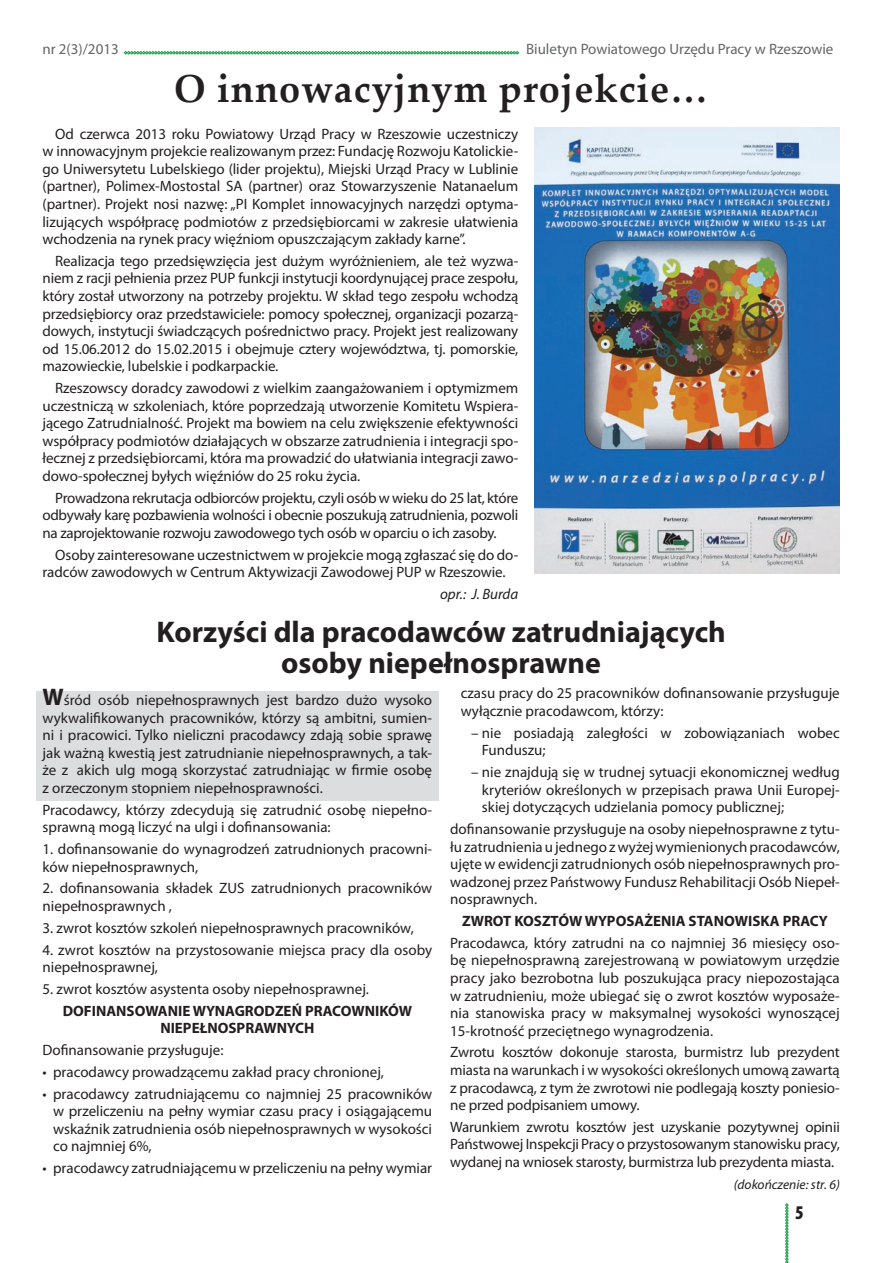
<style>
.page{position:relative;width:893px;height:1263px;background:#fff}
.page>*{position:absolute;margin:0;border:0;box-sizing:border-box;transform-origin:0 0}
.t1{font:700 39px "Palatino Linotype";letter-spacing:.025em;color:#231f20}
.t2{font:700 30px/31.2px "Myriad Pro";color:#231f20;text-align:center}
.t3{font:15px/17.5px "Myriad Pro";color:#231f20;text-align:justify}
.t4{font:700 15px/17.5px "Myriad Pro";color:#231f20;text-align:center}
.t5{font:15px "Myriad Pro";color:#636566}
.t6{font:italic 15px "Myriad Pro";letter-spacing:-.005em;color:#231f20}
.t7{font:italic 13.5px "Myriad Pro";color:#231f20}
.s1{font-weight:700;font-size:24px}
</style>
<div class="page">
<svg style="left:124px;top:51px;width:395px;height:3px"></svg>
<svg style="left:785px;top:1203px;width:3px;height:60px"></svg>
<img style="left:534px;top:128px;width:306px;height:445px">
<div style="left:36px;top:691px;width:402px;height:110px;background:#dcddde"></div>
<p class="t5" style="left:43px;top:39px;width:78px">nr 2(3)/2013</p>
<p class="t5" style="left:526px;top:39px;width:309px">Biuletyn Powiatowego Urzędu Pracy w Rzeszowie</p>
<h1 class="t1" style="left:174px;top:61px;width:535px">O innowacyjnym projekcie…</h1>
<p class="t3" style="left:43px;top:125px;width:477px;text-indent:13px">Od czerwca 2013 roku Powiatowy Urząd Pracy w Rzeszowie uczestniczy w innowacyjnym projekcie realizowanym przez: Fundację Rozwoju Katolickie&shy;go Uniwersytetu Lubelskiego (lider projektu), Miejski Urząd Pracy w Lublinie (partner), Polimex-Mostostal SA (partner) oraz Stowarzyszenie Natanaelum (partner). Projekt nosi nazwę: „PI Komplet innowacyjnych narzędzi optyma&shy;lizujących współpracę podmiotów z przedsiębiorcami w zakresie ułatwienia wchodzenia na rynek pracy więźniom opuszczającym zakłady karne”.</p>
<p class="t3" style="left:43px;top:252px;width:477px;text-indent:13px">Realizacja tego przedsięwzięcia jest dużym wyróżnieniem, ale też wyzwa&shy;niem z racji pełnienia przez PUP funkcji instytucji koordynującej prace zespołu, który został utworzony na potrzeby projektu. W skład tego zespołu wchodzą przedsiębiorcy oraz przedstawiciele: pomocy społecznej, organizacji pozarzą&shy;dowych, instytucji świadczących pośrednictwo pracy. Projekt jest realizowany od 15.06.2012 do 15.02.2015 i obejmuje cztery województwa, tj. pomorskie, mazowieckie, lubelskie i podkarpackie.</p>
<p class="t3" style="left:43px;top:379px;width:477px;text-indent:13px">Rzeszowscy doradcy zawodowi z wielkim zaangażowaniem i optymizmem uczestniczą w szkoleniach, które poprzedzają utworzenie Komitetu Wspiera&shy;jącego Zatrudnialność. Projekt ma bowiem na celu zwiększenie efektywności współpracy podmiotów działających w obszarze zatrudnienia i integracji spo&shy;łecznej z przedsiębiorcami, która ma prowadzić do ułatwiania integracji zawo&shy;dowo-społecznej byłych więźniów do 25 roku życia.</p>
<p class="t3" style="left:43px;top:489px;width:477px;text-indent:13px">Prowadzona rekrutacja odbiorców projektu, czyli osób w wieku do 25 lat, które odbywały karę pozbawienia wolności i obecnie poszukują zatrudnienia, pozwoli na zaprojektowanie rozwoju zawodowego tych osób w oparciu o ich zasoby.</p>
<p class="t3" style="left:43px;top:545px;width:477px;text-indent:13px">Osoby zainteresowane uczestnictwem w projekcie mogą zgłaszać się do do&shy;radców zawodowych w Centrum Aktywizacji Zawodowej PUP w Rzeszowie.</p>
<p class="t6" style="left:440px;top:585px;width:80px">opr.: J. Burda</p>
<h2 class="t2" style="left:156px;top:615px;width:571px">Korzyści dla pracodawców zatrudniających osoby niepełnosprawne</h2>
<p class="t3" style="left:43px;top:691px;width:391px"><span class="s1">W</span>śród osób niepełnosprawnych jest bardzo dużo wysoko wykwalifikowanych pracowników, którzy są ambitni, sumien&shy;ni i pracowici. Tylko nieliczni pracodawcy zdają sobie sprawę jak ważną kwestią jest zatrudnianie niepełnosprawnych, a tak&shy;że z akich ulg mogą skorzystać zatrudniając w firmie osobę z orzeczonym stopniem niepełnosprawności.</p>
<p class="t3" style="left:43px;top:801px;width:391px">Pracodawcy, którzy zdecydują się zatrudnić osobę niepełno&shy;sprawną mogą liczyć na ulgi i dofinansowania:</p>
<p class="t3" style="left:43px;top:840px;width:391px">1. dofinansowanie do wynagrodzeń zatrudnionych pracowni&shy;ków niepełnosprawnych,</p>
<p class="t3" style="left:43px;top:879px;width:391px">2. dofinansowania składek ZUS zatrudnionych pracowników niepełnosprawnych ,</p>
<p class="t3" style="left:43px;top:919px;width:373px">3. zwrot kosztów szkoleń niepełnosprawnych pracowników,</p>
<p class="t3" style="left:43px;top:940px;width:391px">4. zwrot kosztów na przystosowanie miejsca pracy dla osoby niepełnosprawnej,</p>
<p class="t3" style="left:43px;top:980px;width:328px">5. zwrot kosztów asystenta osoby niepełnosprawnej.</p>
<p class="t4" style="left:63px;top:1001px;width:351px">DOFINANSOWANIE WYNAGRODZEŃ PRACOWNIKÓW<br>NIEPEŁNOSPRAWNYCH</p>
<p class="t3" style="left:43px;top:1041px;width:182px">Dofinansowanie przysługuje:</p>
<p class="t3" style="left:43px;top:1063px;width:343px">• pracodawcy prowadzącemu zakład pracy chronionej,</p>
<p class="t3" style="left:53px;top:1085px;width:381px;text-indent:-11px">• pracodawcy zatrudniającemu co najmniej 25 pracowników w przeliczeniu na pełny wymiar czasu pracy i osiągającemu wskaźnik zatrudnienia osób niepełnosprawnych w wysokości co najmniej 6%,</p>
<p class="t3" style="left:43px;top:1159px;width:391px">• pracodawcy zatrudniającemu w przeliczeniu na pełny wymiar</p>
<p class="t3" style="left:461px;top:684px;width:381px">czasu pracy do 25 pracowników dofinansowanie przysługuje wyłącznie pracodawcom, którzy:</p>
<p class="t3" style="left:482px;top:724px;width:359px;text-indent:-11px">– nie posiadają zaległości w zobowiązaniach wobec<br>Funduszu;</p>
<p class="t3" style="left:482px;top:763px;width:359px;text-indent:-11px">– nie znajdują się w trudnej sytuacji ekonomicznej według kryteriów określonych w przepisach prawa Unii Europej&shy;skiej dotyczących udzielania pomocy publicznej;</p>
<p class="t3" style="left:450px;top:820px;width:391px">dofinansowanie przysługuje na osoby niepełnosprawne z tytu&shy;łu zatrudnienia u jednego z wyżej wymienionych pracodawców, ujęte w ewidencji zatrudnionych osób niepełnosprawnych pro&shy;wadzonej przez Państwowy Fundusz Rehabilitacji Osób Niepeł&shy;nosprawnych.</p>
<p class="t4" style="left:462px;top:912px;width:367px">ZWROT KOSZTÓW WYPOSAŻENIA STANOWISKA PRACY</p>
<p class="t3" style="left:450px;top:934px;width:391px">Pracodawca, który zatrudni na co najmniej 36 miesięcy oso&shy;bę niepełnosprawną zarejestrowaną w powiatowym urzędzie pracy jako bezrobotna lub poszukująca pracy niepozostająca w zatrudnieniu, może ubiegać się o zwrot kosztów wyposaże&shy;nia stanowiska pracy w maksymalnej wysokości wynoszącej 15-krotność przeciętnego wynagrodzenia.</p>
<p class="t3" style="left:450px;top:1043px;width:391px">Zwrotu kosztów dokonuje starosta, burmistrz lub prezydent miasta na warunkach i w wysokości określonych umową zawartą z pracodawcą, z tym że zwrotowi nie podlegają koszty poniesio&shy;ne przed podpisaniem umowy.</p>
<p class="t3" style="left:450px;top:1118px;width:391px">Warunkiem zwrotu kosztów jest uzyskanie pozytywnej opinii Państwowej Inspekcji Pracy o przystosowanym stanowisku pracy, wydanej na wniosek starosty, burmistrza lub prezydenta miasta.</p>
<p class="t7" style="left:734px;top:1176px;width:107px">(dokończenie: str. 6)</p>
</div>
